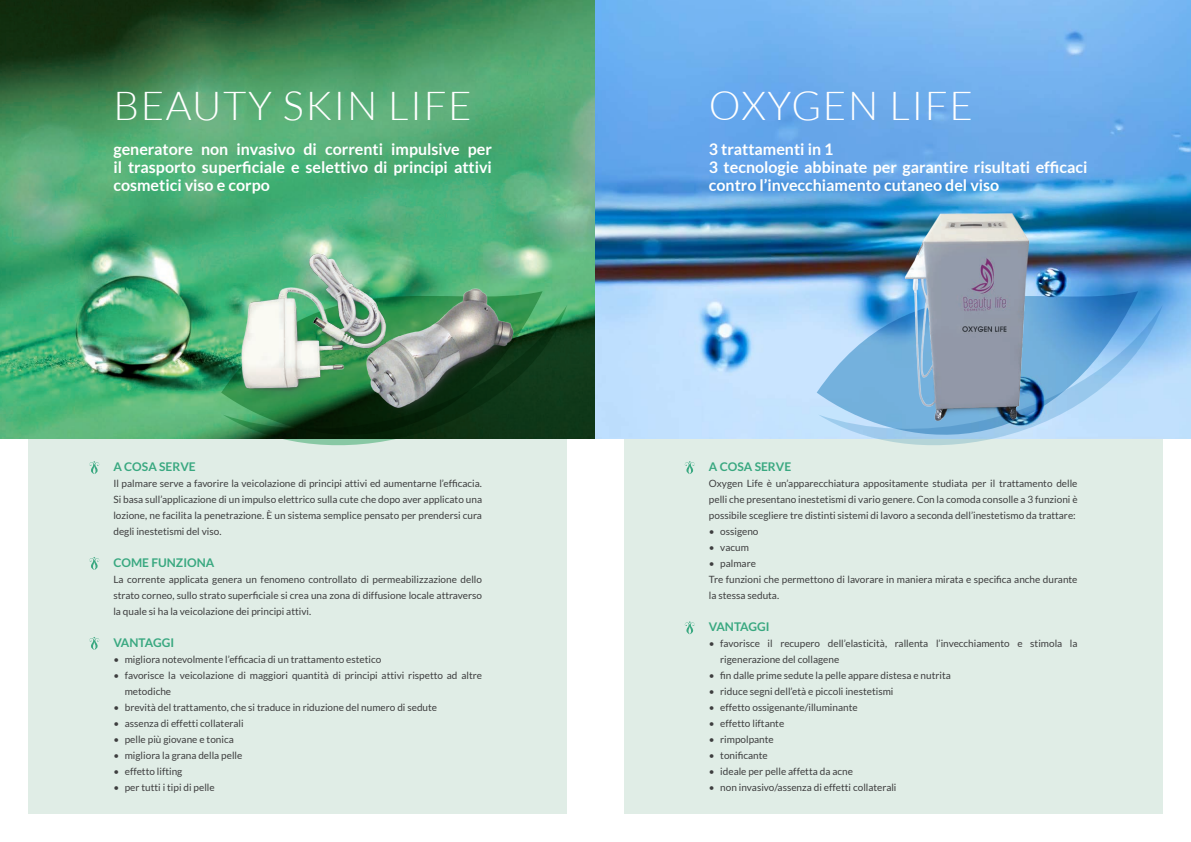
<style>
.page{position:relative;width:1191px;height:842px;background:#fff}
.page>*{position:absolute;margin:0;border:0;box-sizing:border-box;transform-origin:0 0}
.t1{font:300 40px "Lato";letter-spacing:.04em;color:#fff}
.t2{font:700 16px/18px "Lato";color:#fff}
.t3{font:700 12px "Lato";color:#39a880}
.t4{font:10px/16px "Lato";color:#3e3e3f;text-align:justify}
</style>
<div class="page">
<div style="left:28px;top:28px;width:539px;height:786px;background:#e0ede6"></div>
<img style="left:0;top:0;width:595px;height:438px">
<svg style="left:223px;top:305px;width:344px;height:141px"></svg>
<div style="left:624px;top:28px;width:538px;height:786px;background:#e0ede6"></div>
<svg style="left:595px;top:0;width:596px;height:438px;background:#73aee4"></svg>
<svg style="left:684px;top:461px;width:11px;height:13px"></svg>
<svg style="left:89px;top:557px;width:11px;height:13px"></svg>
<svg style="left:89px;top:637px;width:11px;height:13px"></svg>
<svg style="left:684px;top:621px;width:11px;height:13px"></svg>
<svg style="left:816px;top:253px;width:322px;height:186px;background:#5c84af"></svg>
<svg style="left:818px;top:305px;width:344px;height:134px;background:#97c6ee"></svg>
<img style="left:225px;top:230px;width:315px;height:199px">
<img style="left:865px;top:180px;width:205px;height:265px">
<svg style="left:89px;top:461px;width:11px;height:13px"></svg>
<p class="t1" style="left:113px;top:84px;width:360px">BEAUTY SKIN LIFE</p>
<p class="t2" style="left:113px;top:140px;width:380px;text-align:justify">generatore non invasivo di correnti impulsive per il trasporto superficiale e selettivo di principi attivi cosmetici viso e corpo</p>
<p class="t3" style="left:113px;top:459px;width:84px">A COSA SERVE</p>
<p class="t4" style="left:113px;top:475px;width:370px">Il palmare serve a favorire la veicolazione di principi attivi ed aumentarne l’efficacia.<br>Si basa sull’applicazione di un impulso elettrico sulla cute che dopo aver applicato una lozione, ne facilita la penetrazione. È un sistema semplice pensato per prendersi cura degli inestetismi del viso.</p>
<p class="t3" style="left:113px;top:555px;width:102px">COME FUNZIONA</p>
<p class="t4" style="left:113px;top:571px;width:370px">La corrente applicata genera un fenomeno controllato di permeabilizzazione dello strato corneo, sullo strato superficiale si crea una zona di diffusione locale attraverso la quale si ha la veicolazione dei principi attivi.</p>
<p class="t3" style="left:113px;top:635px;width:62px">VANTAGGI</p>
<p class="t4" style="left:113px;top:651px;width:269px">• migliora notevolmente l’efficacia di un trattamento estetico</p>
<p class="t4" style="left:125px;top:667px;width:359px;text-indent:-11px">• favorisce la veicolazione di maggiori quantità di principi attivi rispetto ad altre metodiche</p>
<p class="t4" style="left:113px;top:699px;width:325px">• brevità del trattamento, che si traduce in riduzione del numero di sedute</p>
<p class="t4" style="left:113px;top:715px;width:132px">• assenza di effetti collaterali</p>
<p class="t4" style="left:113px;top:731px;width:122px">• pelle più giovane e tonica</p>
<p class="t4" style="left:113px;top:747px;width:130px">• migliora la grana della pelle</p>
<p class="t4" style="left:113px;top:763px;width:70px">• effetto lifting</p>
<p class="t4" style="left:113px;top:779px;width:103px">• per tutti i tipi di pelle</p>
<p class="t1" style="left:709px;top:84px;width:266px">OXYGEN LIFE</p>
<p class="t2" style="left:709px;top:140px;width:126px">3 trattamenti in 1</p>
<p class="t2" style="left:709px;top:158px;width:380px">3 tecnologie abbinate per garantire risultati efficaci contro l’invecchiamento cutaneo del viso</p>
<p class="t3" style="left:709px;top:459px;width:84px">A COSA SERVE</p>
<p class="t4" style="left:709px;top:475px;width:370px">Oxygen Life è un’apparecchiatura appositamente studiata per il trattamento delle pelli che presentano inestetismi di vario genere. Con la comoda consolle a 3 funzioni è possibile scegliere tre distinti sistemi di lavoro a seconda dell’inestetismo da trattare:</p>
<p class="t4" style="left:709px;top:523px;width:51px">• ossigeno</p>
<p class="t4" style="left:709px;top:539px;width:41px">• vacum</p>
<p class="t4" style="left:709px;top:555px;width:49px">• palmare</p>
<p class="t4" style="left:709px;top:571px;width:370px">Tre funzioni che permettono di lavorare in maniera mirata e specifica anche durante la stessa seduta.</p>
<p class="t3" style="left:709px;top:619px;width:62px">VANTAGGI</p>
<p class="t4" style="left:720px;top:635px;width:359px;text-indent:-11px">• favorisce il recupero dell’elasticità, rallenta l’invecchiamento e stimola la rigenerazione del collagene</p>
<p class="t4" style="left:709px;top:667px;width:243px">• fin dalle prime sedute la pelle appare distesa e nutrita</p>
<p class="t4" style="left:709px;top:683px;width:186px">• riduce segni dell’età e piccoli inestetismi</p>
<p class="t4" style="left:709px;top:699px;width:150px">• effetto ossigenante/illuminante</p>
<p class="t4" style="left:709px;top:715px;width:77px">• effetto liftante</p>
<p class="t4" style="left:709px;top:731px;width:66px">• rimpolpante</p>
<p class="t4" style="left:709px;top:747px;width:60px">• tonificante</p>
<p class="t4" style="left:709px;top:763px;width:145px">• ideale per pelle affetta da acne</p>
<p class="t4" style="left:709px;top:779px;width:189px">• non invasivo/assenza di effetti collaterali</p>
</div>
